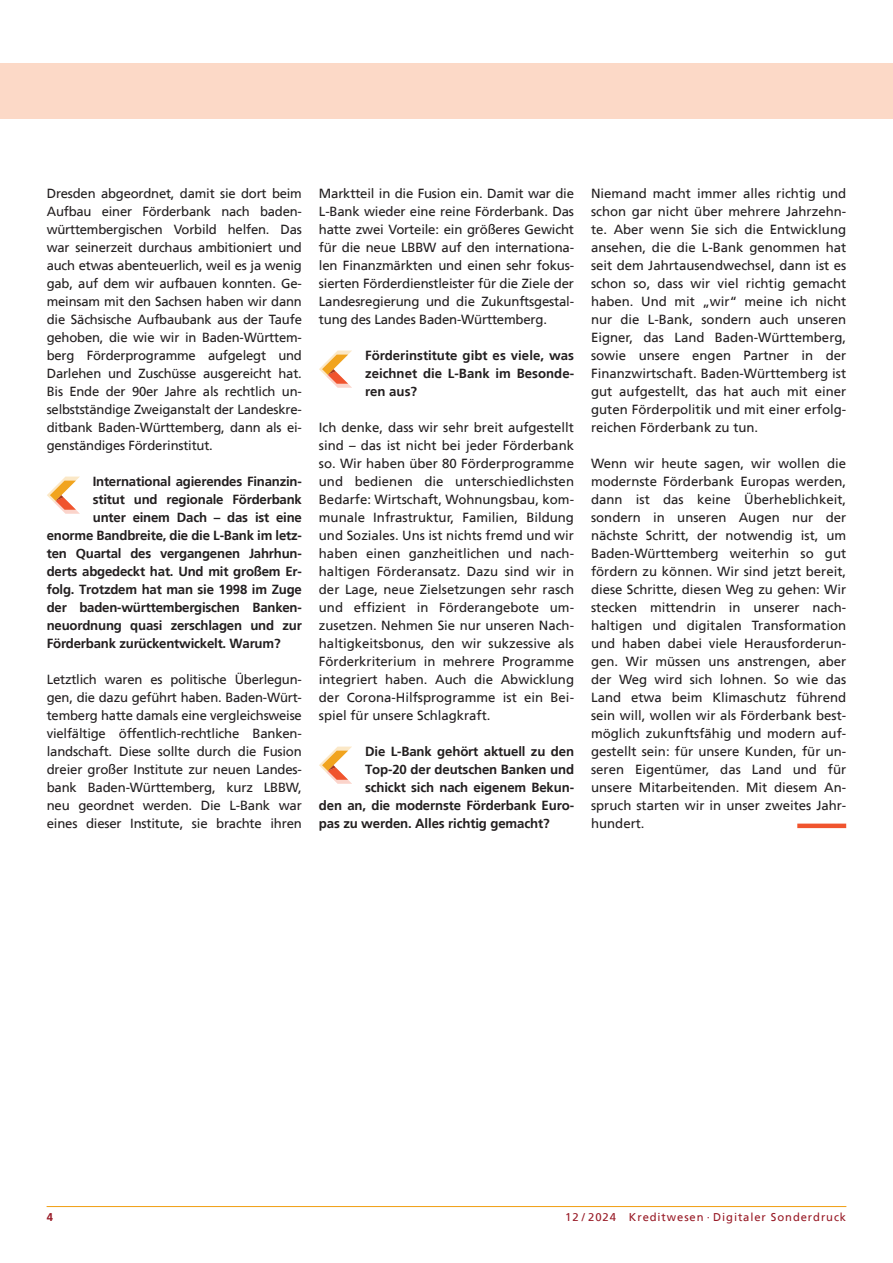
<style>
.page{position:relative;width:893px;height:1263px;background:#fff}
.page>*{position:absolute;margin:0;border:0;box-sizing:border-box;transform-origin:0 0}
.t1{font:13.2px/18px "Frutiger";letter-spacing:-.01em;color:#231f20;text-align:justify}
.t2{font:700 13.2px/18px "Frutiger";letter-spacing:-.015em;color:#231f20;text-align:justify}
.t3{font:11.25px "Frutiger";letter-spacing:.08em;color:#981a26}
.t4{font:700 11.25px "Frutiger";color:#981a26}
</style>
<div class="page">
<div style="left:0;top:64px;width:893px;height:55px;background:#fcd9c7"></div>
<hr style="left:47px;top:1206px;width:799px;height:1px;background:#f1a31e">
<svg style="left:47px;top:476px;width:33px;height:38px"></svg>
<svg style="left:319px;top:350px;width:33px;height:38px"></svg>
<svg style="left:319px;top:746px;width:33px;height:38px"></svg>
<hr style="left:797px;top:824px;width:49px;height:4px;background:#f0542e">
<p class="t1" style="left:47px;top:185px;width:257px">Dresden abgeordnet, damit sie dort beim Aufbau einer Förderbank nach baden&shy;württembergischen Vorbild helfen. Das war seinerzeit durchaus ambitioniert und auch etwas abenteuerlich, weil es ja wenig gab, auf dem wir aufbauen konnten. Ge&shy;meinsam mit den Sachsen haben wir dann die Sächsische Aufbaubank aus der Taufe gehoben, die wie wir in Baden-Württem&shy;berg Förderprogramme aufgelegt und Darlehen und Zuschüsse ausgereicht hat.<br>Bis Ende der 90er Jahre als rechtlich un&shy;selbstständige Zweiganstalt der Landeskre&shy;ditbank Baden-Württemberg, dann als ei&shy;genständiges Förderinstitut.</p>
<p class="t2" style="left:93px;top:473px;width:211px">International agierendes Finanzin-</p>
<p class="t2" style="left:93px;top:491px;width:210px">stitut und regionale Förderbank</p>
<p class="t2" style="left:93px;top:509px;width:210px">unter einem Dach – das ist eine</p>
<p class="t2" style="left:47px;top:527px;width:257px">enorme Bandbreite, die die L-Bank im letz-</p>
<p class="t2" style="left:47px;top:545px;width:257px">ten Quartal des vergangenen Jahrhun-</p>
<p class="t2" style="left:47px;top:563px;width:257px">derts abgedeckt hat. Und mit großem Er-</p>
<p class="t2" style="left:47px;top:581px;width:257px">folg. Trotzdem hat man sie 1998 im Zuge</p>
<p class="t2" style="left:47px;top:599px;width:257px">der baden-württembergischen Banken-</p>
<p class="t2" style="left:47px;top:617px;width:257px">neuordnung quasi zerschlagen und zur</p>
<p class="t2" style="left:47px;top:635px;width:235px">Förderbank zurückentwickelt. Warum?</p>
<p class="t1" style="left:47px;top:671px;width:257px">Letztlich waren es politische Überlegun&shy;gen, die dazu geführt haben. Baden-Würt&shy;temberg hatte damals eine vergleichsweise vielfältige öffentlich-rechtliche Banken&shy;landschaft. Diese sollte durch die Fusion dreier großer Institute zur neuen Landes&shy;bank Baden-Württemberg, kurz LBBW, neu geordnet werden. Die L-Bank war eines dieser Institute, sie brachte ihren</p>
<p class="t1" style="left:319px;top:185px;width:257px">Marktteil in die Fusion ein. Damit war die L-Bank wieder eine reine Förderbank. Das hatte zwei Vorteile: ein größeres Gewicht für die neue LBBW auf den internationa&shy;len Finanzmärkten und einen sehr fokus&shy;sierten Förderdienstleister für die Ziele der Landesregierung und die Zukunftsgestal&shy;tung des Landes Baden-Württemberg.</p>
<p class="t2" style="left:365px;top:347px;width:210px">Förderinstitute gibt es viele, was zeichnet die L-Bank im Besonde&shy;ren aus?</p>
<p class="t1" style="left:319px;top:419px;width:257px">Ich denke, dass wir sehr breit aufgestellt sind – das ist nicht bei jeder Förderbank so. Wir haben über 80 Förderprogramme und bedienen die unterschiedlichsten Bedarfe: Wirtschaft, Wohnungsbau, kom&shy;munale Infrastruktur, Familien, Bildung und Soziales. Uns ist nichts fremd und wir haben einen ganzheitlichen und nach&shy;haltigen Förderansatz. Dazu sind wir in der Lage, neue Zielsetzungen sehr rasch und effizient in Förderangebote um&shy;zusetzen. Nehmen Sie nur unseren Nach&shy;haltigkeitsbonus, den wir sukzessive als Förderkriterium in mehrere Programme integriert haben. Auch die Abwicklung der Corona-Hilfsprogramme ist ein Bei&shy;spiel für unsere Schlagkraft.</p>
<p class="t2" style="left:365px;top:743px;width:210px">Die L-Bank gehört aktuell zu den</p>
<p class="t2" style="left:365px;top:761px;width:210px">Top-20 der deutschen Banken und</p>
<p class="t2" style="left:365px;top:779px;width:210px">schickt sich nach eigenem Bekun-</p>
<p class="t2" style="left:319px;top:797px;width:257px">den an, die modernste Förderbank Euro-</p>
<p class="t2" style="left:319px;top:815px;width:232px">pas zu werden. Alles richtig gemacht?</p>
<p class="t1" style="left:591px;top:185px;width:257px">Niemand macht immer alles richtig und schon gar nicht über mehrere Jahrzehn&shy;te. Aber wenn Sie sich die Entwicklung ansehen, die die L-Bank genommen hat seit dem Jahrtausendwechsel, dann ist es schon so, dass wir viel richtig gemacht haben. Und mit „wir“ meine ich nicht nur die L-Bank, sondern auch unseren Eigner, das Land Baden-Württemberg, sowie unsere engen Partner in der Finanzwirtschaft. Baden-Württemberg ist gut aufgestellt, das hat auch mit einer guten Förderpolitik und mit einer erfolg&shy;reichen Förderbank zu tun.</p>
<p class="t1" style="left:591px;top:455px;width:257px">Wenn wir heute sagen, wir wollen die modernste Förderbank Europas werden, dann ist das keine Überheblichkeit, sondern in unseren Augen nur der nächste Schritt, der notwendig ist, um Baden-Württemberg weiterhin so gut fördern zu können. Wir sind jetzt bereit, diese Schritte, diesen Weg zu gehen: Wir stecken mittendrin in unserer nach&shy;haltigen und digitalen Transformation und haben dabei viele Herausforderun&shy;gen. Wir müssen uns anstrengen, aber der Weg wird sich lohnen. So wie das Land etwa beim Klimaschutz führend sein will, wollen wir als Förderbank best&shy;möglich zukunftsfähig und modern auf&shy;gestellt sein: für unsere Kunden, für un&shy;seren Eigentümer, das Land und für unsere Mitarbeitenden. Mit diesem An&shy;spruch starten wir in unser zweites Jahr&shy;hundert.</p>
<p class="t4" style="left:47px;top:1211px;width:8px">4</p>
<p class="t3" style="left:565px;top:1211px;width:282px">12 / 2024 Kreditwesen · Digitaler Sonderdruck</p>
</div>
